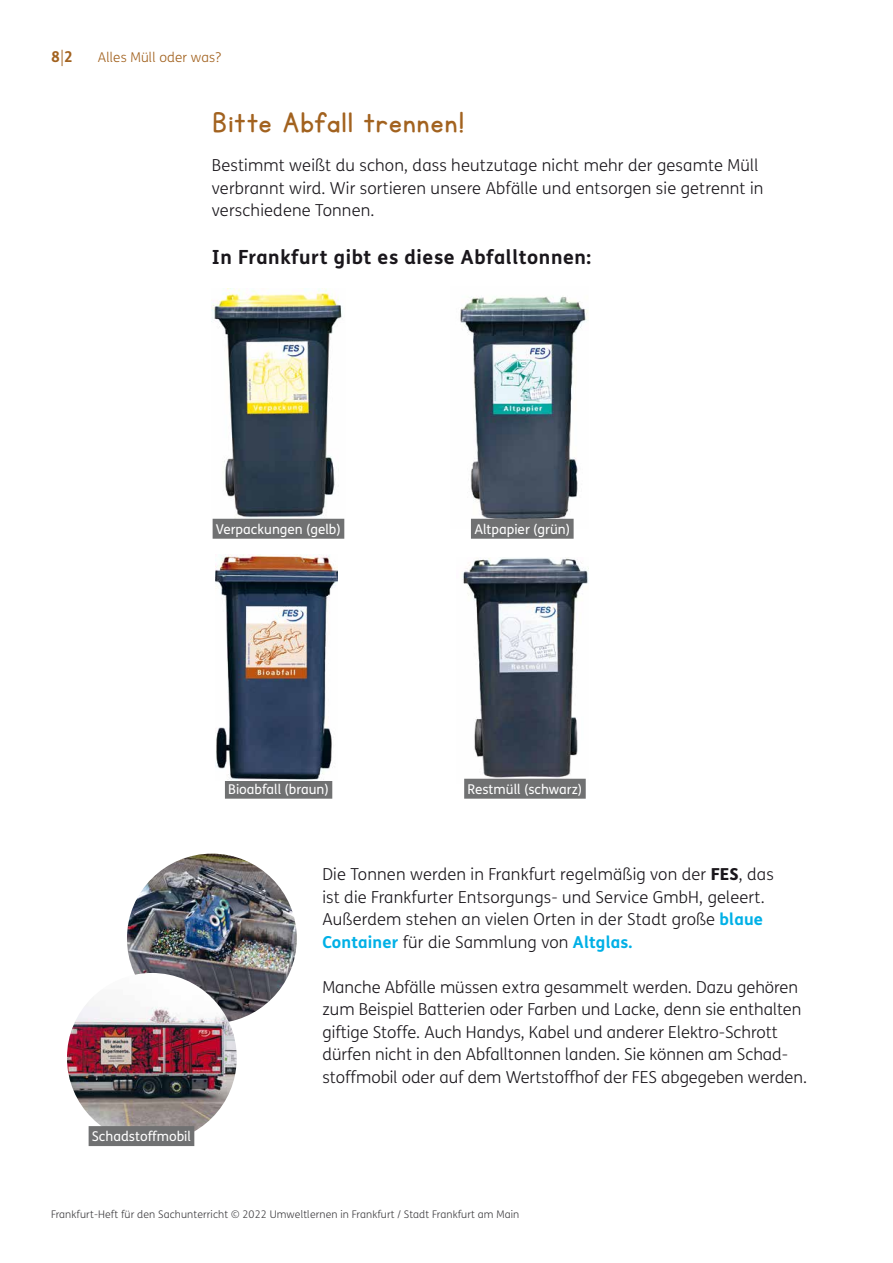
<style>
.page{position:relative;width:893px;height:1263px;background:#fff}
.page>*{position:absolute;margin:0;border:0;box-sizing:border-box;transform-origin:0 0}
.t1{font:33px "KG Primary Penmanship 2";letter-spacing:.005em;color:#a2621f}
.t2{font:700 19.5px "FS Me";letter-spacing:.03em;color:#1a171c}
.t3{font:300 16.5px/22.5px "FS Me";color:#1a171c}
.t4{font:700 15px "FS Me";color:#a2621f}
.t5{font:13.5px "FS Me";color:#fff}
.t6{font:300 13.5px "FS Me";letter-spacing:.01em;color:#a2621f}
.t7{font:300 10.5px "FS Me";letter-spacing:.01em;color:#3e3d40}
.s1{font-weight:300}
.s2{font-weight:800}
.s3{font-weight:700;color:#00b0e6}
</style>
<div class="page">
<img style="left:212px;top:288px;width:133px;height:235px">
<img style="left:460px;top:296px;width:128px;height:223px">
<img style="left:463px;top:558px;width:125px;height:221px">
<div style="left:471px;top:519px;width:103px;height:20px;background:#707172"></div>
<div style="left:213px;top:519px;width:131px;height:20px;background:#707172"></div>
<img style="left:127px;top:854px;width:170px;height:169px;border-radius:85px">
<img style="left:67px;top:973px;width:170px;height:170px;border-radius:85px">
<div style="left:464px;top:779px;width:122px;height:20px;background:#707172"></div>
<div style="left:225px;top:779px;width:107px;height:20px;background:#707172"></div>
<img style="left:215px;top:555px;width:123px;height:226px">
<div style="left:89px;top:1126px;width:105px;height:20px;background:#707172"></div>
<p class="t4" style="left:51px;top:48px;width:24px">8<span class="s1">|</span>2</p>
<p class="t6" style="left:98px;top:50px;width:125px">Alles Müll oder was?</p>
<h1 class="t1" style="left:212px;top:106px;width:254px">Bitte Abfall trennen!</h1>
<p class="t3" style="left:212px;top:155px;width:553px">Bestimmt weißt du schon, dass heutzutage nicht mehr der gesamte Müll verbrannt wird. Wir sortieren unsere Abfälle und entsorgen sie getrennt in verschiedene Tonnen.</p>
<p class="t2" style="left:212px;top:245px;width:381px">In Frankfurt gibt es diese Abfalltonnen:</p>
<p class="t5" style="left:216px;top:521px;width:126px">Verpackungen (gelb)</p>
<p class="t5" style="left:474px;top:521px;width:97px">Altpapier (grün)</p>
<p class="t5" style="left:228px;top:781px;width:102px">Bioabfall (braun)</p>
<p class="t5" style="left:468px;top:781px;width:116px">Restmüll (schwarz)</p>
<p class="t5" style="left:92px;top:1128px;width:100px">Schadstoffmobil</p>
<p class="t3" style="left:322px;top:864px;width:453px">Die Tonnen werden in Frankfurt regelmäßig von der <span class="s2">FES</span>, das ist die Frankfurter Entsorgungs- und Service GmbH, geleert.<br>Außerdem stehen an vielen Orten in der Stadt große <span class="s3">blaue Container</span> für die Sammlung von <span class="s3">Altglas.</span></p>
<p class="t3" style="left:322px;top:976px;width:486px">Manche Abfälle müssen extra gesammelt werden. Dazu gehören zum Beispiel Batterien oder Farben und Lacke, denn sie enthalten giftige Stoffe. Auch Handys, Kabel und anderer Elektro-Schrott dürfen nicht in den Abfalltonnen landen. Sie können am Schad&shy;stoffmobil oder auf dem Wertstoffhof der FES abgegeben werden.</p>
<p class="t7" style="left:51px;top:1208px;width:470px">Frankfurt-Heft für den Sachunterricht © 2022 Umweltlernen in Frankfurt / Stadt Frankfurt am Main</p>
</div>
